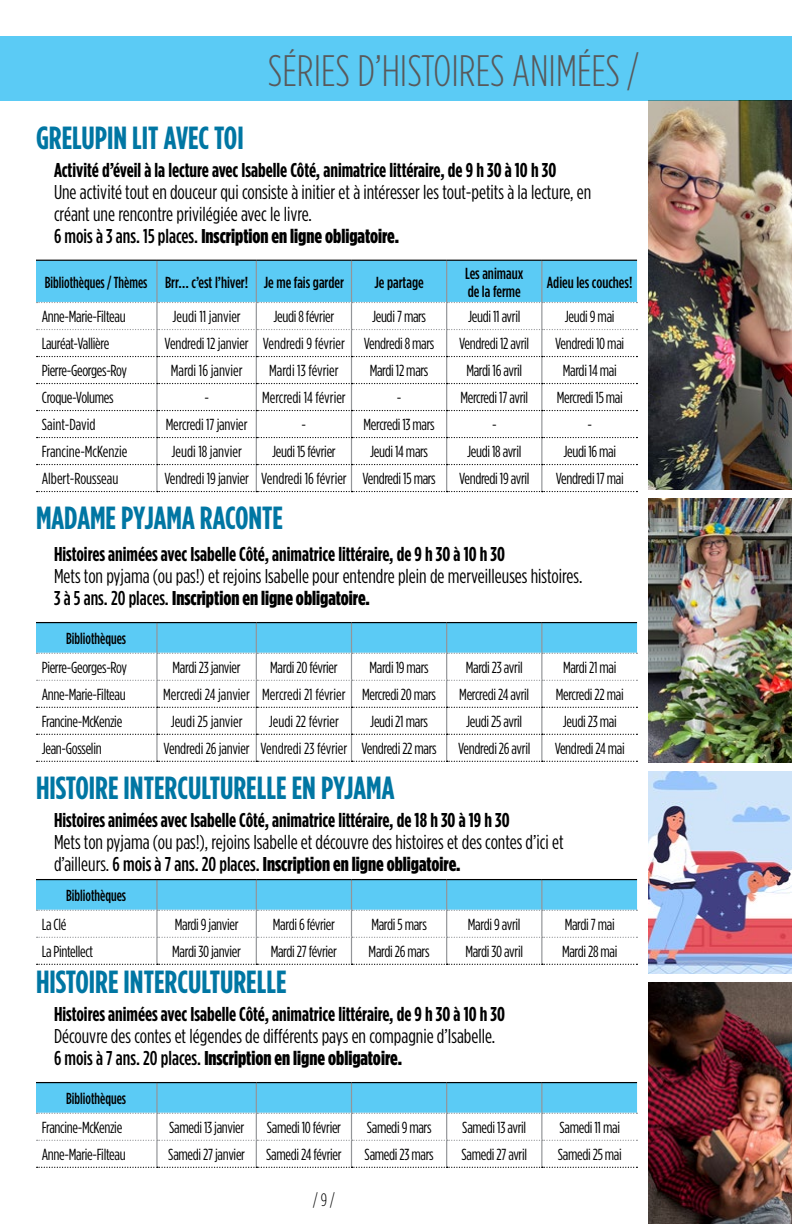
<style>
.page{position:relative;width:792px;height:1224px;background:#fff}
.page>*{position:absolute;margin:0;border:0;box-sizing:border-box;transform-origin:0 0}
.t1{font:300 44px "Gotham Condensed";color:#58595b}
.t2{font:700 32px "Gotham Condensed";color:#0076a3}
.t3{font:20px/22px "Gotham Condensed";color:#000}
.t4{font:700 20px "Gotham Condensed";color:#000}
.t5{font:300 18px "Gotham Condensed";color:#000}
.t6{font:16px "Gotham Condensed";letter-spacing:-.02em;color:#000}
.t7{font:16px "Gotham Condensed";color:#000}
.t8{font:500 16px "Gotham Condensed";color:#000;scale:.93 1}
.t9{font:500 16px/18px "Gotham Condensed";color:#000}
.s1{font-weight:500}
.s2{font-weight:900}
</style>
<div class="page">
<img style="left:648px;top:101px;width:144px;height:389px">
<img style="left:648px;top:499px;width:144px;height:263px">
<img style="left:648px;top:771px;width:144px;height:202px">
<img style="left:648px;top:983px;width:144px;height:241px">
<div style="left:0;top:36px;width:792px;height:65px;background:#5bcbf5"></div>
<svg style="left:36px;top:260px;width:601px;height:232px"></svg>
<hr style="left:36px;top:622px;width:121px;height:1px;background:#000">
<hr style="left:157px;top:622px;width:99px;height:1px;background:#000">
<hr style="left:256px;top:622px;width:96px;height:1px;background:#000">
<hr style="left:352px;top:622px;width:95px;height:1px;background:#000">
<hr style="left:447px;top:622px;width:95px;height:1px;background:#000">
<hr style="left:542px;top:622px;width:95px;height:1px;background:#000">
<svg style="left:36px;top:623px;width:601px;height:139px"></svg>
<hr style="left:36px;top:879px;width:121px;height:1px;background:#000">
<hr style="left:157px;top:879px;width:99px;height:1px;background:#000">
<hr style="left:256px;top:879px;width:96px;height:1px;background:#000">
<hr style="left:352px;top:879px;width:95px;height:1px;background:#000">
<hr style="left:447px;top:879px;width:95px;height:1px;background:#000">
<hr style="left:542px;top:879px;width:95px;height:1px;background:#000">
<svg style="left:36px;top:880px;width:601px;height:85px"></svg>
<hr style="left:36px;top:1082px;width:121px;height:1px;background:#000">
<hr style="left:157px;top:1082px;width:99px;height:1px;background:#000">
<hr style="left:256px;top:1082px;width:96px;height:1px;background:#000">
<hr style="left:352px;top:1082px;width:95px;height:1px;background:#000">
<hr style="left:447px;top:1082px;width:95px;height:1px;background:#000">
<hr style="left:542px;top:1082px;width:95px;height:1px;background:#000">
<svg style="left:36px;top:1083px;width:601px;height:85px"></svg>
<h1 class="t1" style="left:268px;top:46px;width:373px">SÉRIES D’HISTOIRES ANIMÉES /</h1>
<h2 class="t2" style="left:36px;top:119px;width:209px">GRELUPIN LIT AVEC TOI</h2>
<p class="t4" style="left:54px;top:158px;width:504px">Activité d’éveil à la lecture avec Isabelle Côté, animatrice littéraire, de 9 h 30 à 10 h 30</p>
<p class="t3" style="left:54px;top:180px;width:539px">Une activité tout en douceur qui consiste à initier et à intéresser les tout-petits à la lecture, en créant une rencontre privilégiée avec le livre.<br><span class="s1">6 mois à 3 ans. 15 places.</span> <span class="s2">Inscription en ligne obligatoire.</span></p>
<p class="t8" style="left:45px;top:273px;width:323px">Bibliothèques / Thèmes Brr… c’est l’hiver! Je me fais garder</p>
<p class="t9" style="left:374px;top:273px;width:51px">Je partage</p>
<p class="t9" style="left:465px;top:264px;width:60px">Les animaux de la ferme</p>
<p class="t9" style="left:547px;top:273px;width:87px">Adieu les couches!</p>
<p class="t6" style="left:42px;top:308px;width:85px">Anne-Marie-Filteau</p>
<p class="t7" style="left:172px;top:308px;width:70px">Jeudi 11 janvier</p>
<p class="t6" style="left:274px;top:308px;width:62px">Jeudi 8 février</p>
<p class="t6" style="left:372px;top:308px;width:56px">Jeudi 7 mars</p>
<p class="t6" style="left:468px;top:308px;width:54px">Jeudi 11 avril</p>
<p class="t6" style="left:565px;top:308px;width:51px">Jeudi 9 mai</p>
<p class="t6" style="left:42px;top:335px;width:69px">Lauréat-Vallière</p>
<p class="t6" style="left:165px;top:335px;width:271px">Vendredi 12 janvier Vendredi 9 février Vendredi 8 mars</p>
<p class="t6" style="left:459px;top:335px;width:72px">Vendredi 12 avril</p>
<p class="t6" style="left:555px;top:335px;width:70px">Vendredi 10 mai</p>
<p class="t6" style="left:42px;top:362px;width:87px">Pierre-Georges-Roy</p>
<p class="t7" style="left:171px;top:362px;width:73px">Mardi 16 janvier</p>
<p class="t7" style="left:269px;top:362px;width:71px">Mardi 13 février</p>
<p class="t6" style="left:370px;top:362px;width:60px">Mardi 12 mars</p>
<p class="t6" style="left:466px;top:362px;width:57px">Mardi 16 avril</p>
<p class="t6" style="left:563px;top:362px;width:55px">Mardi 14 mai</p>
<p class="t6" style="left:42px;top:389px;width:73px">Croque-Volumes</p>
<p class="t6" style="left:204px;top:389px;width:6px">-</p>
<p class="t7" style="left:262px;top:389px;width:85px">Mercredi 14 février</p>
<p class="t6" style="left:397px;top:389px;width:6px">-</p>
<p class="t6" style="left:460px;top:389px;width:69px">Mercredi 17 avril</p>
<p class="t6" style="left:557px;top:389px;width:68px">Mercredi 15 mai</p>
<p class="t7" style="left:42px;top:416px;width:55px">Saint-David</p>
<p class="t6" style="left:166px;top:416px;width:83px">Mercredi 17 janvier</p>
<p class="t6" style="left:302px;top:416px;width:6px">-</p>
<p class="t6" style="left:364px;top:416px;width:73px">Mercredi 13 mars</p>
<p class="t6" style="left:492px;top:416px;width:6px">-</p>
<p class="t6" style="left:587px;top:416px;width:6px">-</p>
<p class="t7" style="left:42px;top:443px;width:87px">Francine-McKenzie</p>
<p class="t7" style="left:172px;top:443px;width:72px">Jeudi 18 janvier</p>
<p class="t6" style="left:272px;top:443px;width:65px">Jeudi 15 février</p>
<p class="t6" style="left:370px;top:443px;width:59px">Jeudi 14 mars</p>
<p class="t6" style="left:467px;top:443px;width:56px">Jeudi 18 avril</p>
<p class="t6" style="left:563px;top:443px;width:54px">Jeudi 16 mai</p>
<p class="t7" style="left:42px;top:470px;width:78px">Albert-Rousseau</p>
<p class="t6" style="left:164px;top:470px;width:273px">Vendredi 19 janvier Vendredi 16 février Vendredi 15 mars</p>
<p class="t6" style="left:459px;top:470px;width:72px">Vendredi 19 avril</p>
<p class="t6" style="left:556px;top:470px;width:69px">Vendredi 17 mai</p>
<h2 class="t2" style="left:36px;top:499px;width:249px">MADAME PYJAMA RACONTE</h2>
<p class="t4" style="left:54px;top:542px;width:453px">Histoires animées avec Isabelle Côté, animatrice littéraire, de 9 h 30 à 10 h 30</p>
<p class="t3" style="left:54px;top:565px;width:530px">Mets ton pyjama (ou pas!) et rejoins Isabelle pour entendre plein de merveilleuses histoires.<br><span class="s1">3 à 5 ans. 20 places.</span> <span class="s2">Inscription en ligne obligatoire.</span></p>
<p class="t8" style="left:66px;top:629px;width:66px">Bibliothèques</p>
<p class="t6" style="left:42px;top:658px;width:87px">Pierre-Georges-Roy</p>
<p class="t6" style="left:173px;top:658px;width:70px">Mardi 23 janvier</p>
<p class="t6" style="left:270px;top:658px;width:69px">Mardi 20 février</p>
<p class="t6" style="left:370px;top:658px;width:61px">Mardi 19 mars</p>
<p class="t6" style="left:466px;top:658px;width:58px">Mardi 23 avril</p>
<p class="t6" style="left:563px;top:658px;width:55px">Mardi 21 mai</p>
<p class="t6" style="left:42px;top:685px;width:85px">Anne-Marie-Filteau</p>
<p class="t7" style="left:163px;top:685px;width:274px">Mercredi 24 janvier Mercredi 21 février Mercredi 20 mars</p>
<p class="t6" style="left:459px;top:685px;width:71px">Mercredi 24 avril</p>
<p class="t6" style="left:556px;top:685px;width:69px">Mercredi 22 mai</p>
<p class="t6" style="left:42px;top:712px;width:82px">Francine-McKenzie</p>
<p class="t7" style="left:171px;top:712px;width:73px">Jeudi 25 janvier</p>
<p class="t7" style="left:269px;top:712px;width:72px">Jeudi 22 février</p>
<p class="t6" style="left:370px;top:712px;width:59px">Jeudi 21 mars</p>
<p class="t6" style="left:466px;top:712px;width:57px">Jeudi 25 avril</p>
<p class="t6" style="left:563px;top:712px;width:55px">Jeudi 23 mai</p>
<p class="t6" style="left:42px;top:739px;width:61px">Jean-Gosselin</p>
<p class="t6" style="left:164px;top:739px;width:275px">Vendredi 26 janvier Vendredi 23 février Vendredi 22 mars</p>
<p class="t6" style="left:458px;top:739px;width:74px">Vendredi 26 avril</p>
<p class="t6" style="left:555px;top:739px;width:72px">Vendredi 24 mai</p>
<h2 class="t2" style="left:36px;top:769px;width:360px">HISTOIRE INTERCULTURELLE EN PYJAMA</h2>
<p class="t4" style="left:54px;top:808px;width:457px">Histoires animées avec Isabelle Côté, animatrice littéraire, de 18 h 30 à 19 h 30</p>
<p class="t3" style="left:54px;top:831px;width:511px">Mets ton pyjama (ou pas!), rejoins Isabelle et découvre des histoires et des contes d’ici et d’ailleurs. <span class="s1">6 mois à 7 ans. 20 places.</span> <span class="s2">Inscription en ligne obligatoire.</span></p>
<p class="t8" style="left:66px;top:886px;width:66px">Bibliothèques</p>
<p class="t6" style="left:42px;top:915px;width:26px">La Clé</p>
<p class="t6" style="left:175px;top:915px;width:65px">Mardi 9 janvier</p>
<p class="t6" style="left:273px;top:915px;width:64px">Mardi 6 février</p>
<p class="t6" style="left:371px;top:915px;width:57px">Mardi 5 mars</p>
<p class="t6" style="left:468px;top:915px;width:54px">Mardi 9 avril</p>
<p class="t6" style="left:565px;top:915px;width:52px">Mardi 7 mai</p>
<p class="t6" style="left:42px;top:942px;width:53px">La Pintellect</p>
<p class="t6" style="left:172px;top:942px;width:70px">Mardi 30 janvier</p>
<p class="t6" style="left:271px;top:942px;width:68px">Mardi 27 février</p>
<p class="t6" style="left:369px;top:942px;width:62px">Mardi 26 mars</p>
<p class="t6" style="left:465px;top:942px;width:59px">Mardi 30 avril</p>
<p class="t6" style="left:562px;top:942px;width:57px">Mardi 28 mai</p>
<h2 class="t2" style="left:36px;top:963px;width:252px">HISTOIRE INTERCULTURELLE</h2>
<p class="t4" style="left:54px;top:1002px;width:453px">Histoires animées avec Isabelle Côté, animatrice littéraire, de 9 h 30 à 10 h 30</p>
<p class="t3" style="left:54px;top:1025px;width:443px">Découvre des contes et légendes de différents pays en compagnie d’Isabelle.<br><span class="s1">6 mois à 7 ans. 20 places.</span> <span class="s2">Inscription en ligne obligatoire.</span></p>
<p class="t8" style="left:66px;top:1089px;width:66px">Bibliothèques</p>
<p class="t6" style="left:42px;top:1118px;width:82px">Francine-McKenzie</p>
<p class="t6" style="left:169px;top:1118px;width:77px">Samedi 13 janvier</p>
<p class="t6" style="left:267px;top:1118px;width:76px">Samedi 10 février</p>
<p class="t6" style="left:367px;top:1118px;width:66px">Samedi 9 mars</p>
<p class="t6" style="left:462px;top:1118px;width:65px">Samedi 13 avril</p>
<p class="t6" style="left:559px;top:1118px;width:62px">Samedi 11 mai</p>
<p class="t6" style="left:42px;top:1145px;width:85px">Anne-Marie-Filteau</p>
<p class="t6" style="left:168px;top:1145px;width:78px">Samedi 27 janvier</p>
<p class="t6" style="left:266px;top:1145px;width:77px">Samedi 24 février</p>
<p class="t6" style="left:365px;top:1145px;width:71px">Samedi 23 mars</p>
<p class="t6" style="left:461px;top:1145px;width:67px">Samedi 27 avril</p>
<p class="t6" style="left:558px;top:1145px;width:66px">Samedi 25 mai</p>
<p class="t5" style="left:313px;top:1190px;width:23px">/ 9 /</p>
</div>
